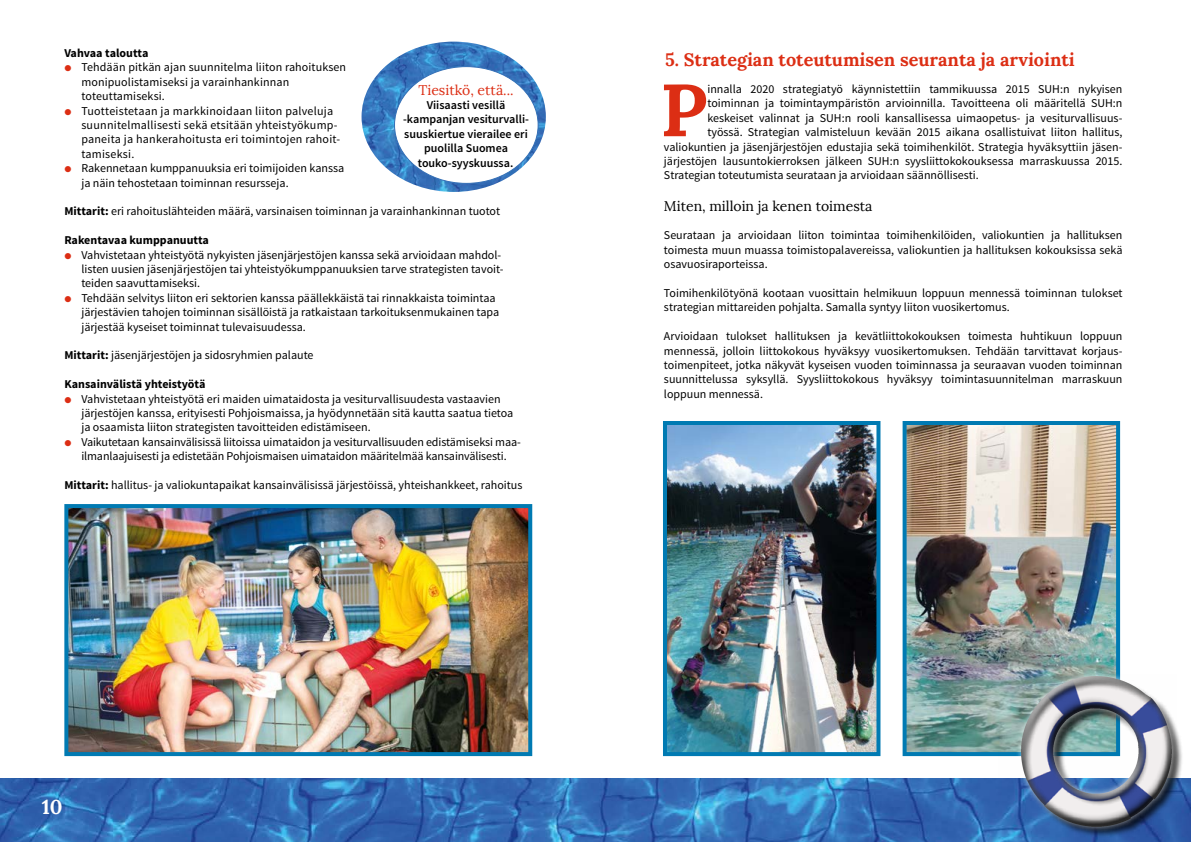
<style>
.page{position:relative;width:1191px;height:842px;background:#fff}
.page>*{position:absolute;margin:0;border:0;box-sizing:border-box;transform-origin:0 0}
.t1{font:700 73.7px "Lora";color:#dc2e14}
.t2{font:700 20px "Lora";color:#fff}
.t3{font:700 18px "Lora";color:#dc2e14}
.t4{font:14px "Lora";color:#000}
.t5{font:14px "Lora";color:#dc2e14}
.t6{font:12px/14.4px "Source Sans Pro";color:#000}
.t7{font:12px/14.4px "Source Sans Pro";letter-spacing:.02em;color:#000}
.t8{font:600 12px/14.4px "Source Sans Pro";color:#000;text-align:center}
.t9{font:700 12px "Source Sans Pro";color:#000}
.s1{font-family:"Berlin Sans FB";font-weight:700;font-size:10px;color:#dc2e14}
.s2{font-weight:700}
</style>
<div class="page">
<img style="left:0;top:778px;width:1191px;height:64px">
<img style="left:361px;top:42px;width:185px;height:150px">
<div style="left:394px;top:67px;width:144px;height:116px;background:#fff;border-radius:50%"></div>
<img style="left:907px;top:426px;width:208px;height:325px">
<div style="left:902px;top:421px;width:218px;height:335px;border:4px solid #007ab2"></div>
<img style="left:668px;top:426px;width:207px;height:325px">
<div style="left:663px;top:421px;width:217px;height:335px;border:4px solid #007ab2"></div>
<div style="left:988px;top:668px;width:197px;height:167px;background:#000;opacity:.75"></div>
<div style="left:1014px;top:669px;width:151px;height:131px;background:#fff;opacity:.75"></div>
<div style="left:1023px;top:700px;width:155px;height:133px;background:#000;opacity:.75"></div>
<img style="left:69px;top:509px;width:458px;height:242px">
<div style="left:64px;top:504px;width:468px;height:252px;border:4px solid #007ab2"></div>
<p class="t9" style="left:64px;top:45px;width:86px">Vahvaa taloutta</p>
<p class="t6" style="left:81px;top:60px;width:266px;text-indent:-17px"><span class="s1">•</span> Tehdään pitkän ajan suunnitelma liiton rahoituksen monipuolistamiseksi ja varainhankinnan toteuttamiseksi.</p>
<p class="t7" style="left:81px;top:104px;width:260px;text-indent:-17px"><span class="s1">•</span> Tuotteistetaan ja markkinoidaan liiton palveluja suunnitelmallisesti sekä etsitään yhteistyökump&shy;paneita ja hankerahoitusta eri toimintojen rahoit&shy;tamiseksi.</p>
<p class="t6" style="left:81px;top:161px;width:264px;text-indent:-17px"><span class="s1">•</span> Rakennetaan kumppanuuksia eri toimijoiden kanssa ja näin tehostetaan toiminnan resursseja.</p>
<p class="t6" style="left:64px;top:204px;width:437px"><span class="s2">Mittarit:</span> eri rahoituslähteiden määrä, varsinaisen toiminnan ja varainhankinnan tuotot</p>
<p class="t9" style="left:64px;top:233px;width:146px">Rakentavaa kumppanuutta</p>
<p class="t6" style="left:81px;top:248px;width:424px;text-indent:-17px"><span class="s1">•</span> Vahvistetaan yhteistyötä nykyisten jäsenjärjestöjen kanssa sekä arvioidaan mahdol&shy;listen uusien jäsenjärjestöjen tai yhteistyökumppanuuksien tarve strategisten tavoit&shy;teiden saavuttamiseksi.</p>
<p class="t6" style="left:81px;top:291px;width:419px;text-indent:-17px"><span class="s1">•</span> Tehdään selvitys liiton eri sektorien kanssa päällekkäistä tai rinnakkaista toimintaa järjestävien tahojen toiminnan sisällöistä ja ratkaistaan tarkoituksenmukainen tapa järjestää kyseiset toiminnat tulevaisuudessa.</p>
<p class="t6" style="left:64px;top:348px;width:251px"><span class="s2">Mittarit:</span> jäsenjärjestöjen ja sidosryhmien palaute</p>
<p class="t9" style="left:64px;top:377px;width:143px">Kansainvälistä yhteistyötä</p>
<p class="t6" style="left:81px;top:392px;width:433px;text-indent:-17px"><span class="s1">•</span> Vahvistetaan yhteistyötä eri maiden uimataidosta ja vesiturvallisuudesta vastaavien järjestöjen kanssa, erityisesti Pohjoismaissa, ja hyödynnetään sitä kautta saatua tietoa ja osaamista liiton strategisten tavoitteiden edistämiseen.</p>
<p class="t6" style="left:64px;top:435px;width:458px;text-align:center"><span class="s1">•</span> Vaikutetaan kansainvälisissä liitoissa uimataidon ja vesiturvallisuuden edistämiseksi maa&shy;ilmanlaajuisesti ja edistetään Pohjoismaisen uimataidon määritelmää kansainvälisesti.</p>
<p class="t6" style="left:64px;top:478px;width:459px"><span class="s2">Mittarit:</span> hallitus- ja valiokuntapaikat kansainvälisissä järjestöissä, yhteishankkeet, rahoitus</p>
<p class="t5" style="left:418px;top:81px;width:97px">Tiesitkö, että...</p>
<p class="t8" style="left:403px;top:98px;width:127px">Viisaasti vesillä -kampanjan vesiturvalli&shy;suuskiertue vierailee eri puolilla Suomea touko-syyskuussa.</p>
<h2 class="t2" style="left:42px;top:793px;width:22px">10</h2>
<h3 class="t3" style="left:665px;top:48px;width:411px">5. Strategian toteutumisen seuranta ja arviointi</h3>
<h1 class="t1" style="left:660px;top:62px;width:49px">P</h1>
<p class="t6" style="left:707px;top:82px;width:416px">innalla 2020 strategiatyö käynnistettiin tammikuussa 2015 SUH:n nykyisen</p>
<p class="t6" style="left:707px;top:96px;width:416px">toiminnan ja toimintaympäristön arvioinnilla. Tavoitteena oli määritellä SUH:n</p>
<p class="t6" style="left:707px;top:111px;width:416px">keskeiset valinnat ja SUH:n rooli kansallisessa uimaopetus- ja vesiturvallisuus-</p>
<p class="t6" style="left:707px;top:125px;width:416px">työssä. Strategian valmisteluun kevään 2015 aikana osallistuivat liiton hallitus,</p>
<p class="t6" style="left:664px;top:140px;width:460px">valiokuntien ja jäsenjärjestöjen edustajia sekä toimihenkilöt. Strategia hyväksyttiin jäsen-</p>
<p class="t6" style="left:664px;top:154px;width:460px">järjestöjen lausuntokierroksen jälkeen SUH:n syysliittokokouksessa marraskuussa 2015.</p>
<p class="t6" style="left:664px;top:168px;width:316px">Strategian toteutumista seurataan ja arvioidaan säännöllisesti.</p>
<p class="t4" style="left:664px;top:197px;width:210px">Miten, milloin ja kenen toimesta</p>
<p class="t6" style="left:664px;top:228px;width:460px;text-align:justify">Seurataan ja arvioidaan liiton toimintaa toimihenkilöiden, valiokuntien ja hallituksen toimesta muun muassa toimistopalavereissa, valiokuntien ja hallituksen kokouksissa sekä osavuosiraporteissa.</p>
<p class="t6" style="left:664px;top:286px;width:460px">Toimihenkilötyönä kootaan vuosittain helmikuun loppuun mennessä toiminnan tulokset strategian mittareiden pohjalta. Samalla syntyy liiton vuosikertomus.</p>
<p class="t6" style="left:664px;top:329px;width:460px;text-align:justify">Arvioidaan tulokset hallituksen ja kevätliittokokouksen toimesta huhtikuun loppuun mennessä, jolloin liittokokous hyväksyy vuosikertomuksen. Tehdään tarvittavat korjaus&shy;toimenpiteet, jotka näkyvät kyseisen vuoden toiminnassa ja seuraavan vuoden toiminnan suunnittelussa syksyllä. Syysliittokokous hyväksyy toimintasuunnitelman marraskuun loppuun mennessä.</p>
</div>
